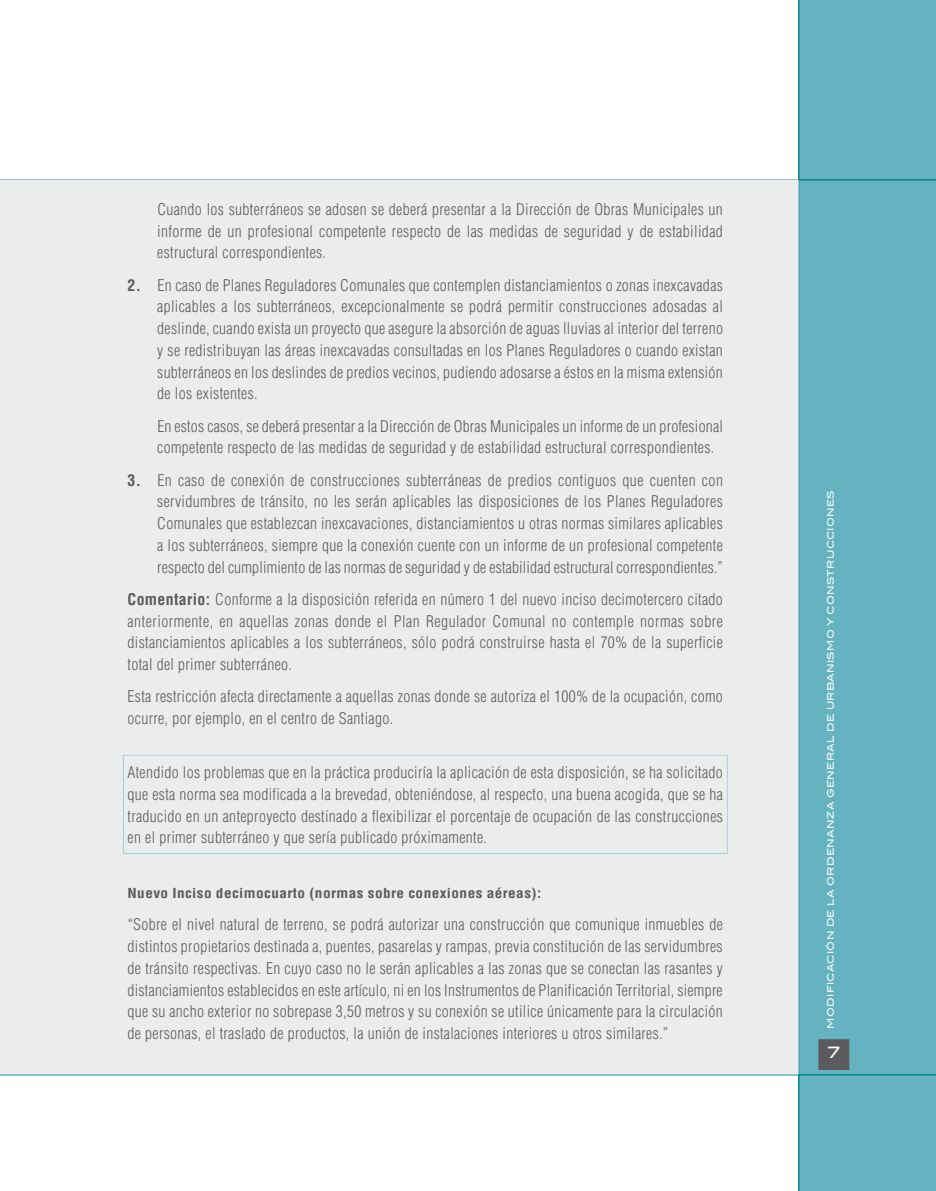
<style>
.page{position:relative;width:936px;height:1191px;background:#fff}
.page>*{position:absolute;margin:0;border:0;box-sizing:border-box;transform-origin:0 0}
.t1{font:300 condensed 15.75px/21.8px "Helvetica";letter-spacing:.02em;color:#5b5b5e;text-align:justify}
.t2{font:500 15.75px "Blair Md ITCTT";color:#fff}
.t3{font:700 condensed 13.5px "Helvetica";letter-spacing:.03em;color:#5b5b5e;scale:1.13 1}
.t4{font:500 9px "Blair Md ITCTT";letter-spacing:.035em;color:#fff}
.s1{font-weight:700}
</style>
<div class="page">
<div style="left:800px;top:0;width:136px;height:1191px;background:#65b3c0"></div>
<div style="left:818px;top:1039px;width:31px;height:31px;background:#5b5b5e;border:1px solid #5b5b5e"></div>
<hr style="left:0;top:179px;width:936px;height:2px;background:#008291">
<hr style="left:0;top:1074px;width:936px;height:2px;background:#008291">
<hr style="left:798px;top:0;width:2px;height:1191px;background:#008291">
<div style="left:0;top:179px;width:799px;height:896px;background:#ebecec"></div>
<div style="left:122px;top:754px;width:607px;height:101px;background:#ebecec"></div>
<p class="t1" style="left:157px;top:200px;width:567px">Cuando los subterráneos se adosen se deberá presentar a la Dirección de Obras Municipales un informe de un profesional competente respecto de las medidas de seguridad y de estabilidad estructural correspondientes.</p>
<p class="t1" style="left:157px;top:275px;width:567px;text-indent:-30px"><span class="s1">2.</span> En caso de Planes Reguladores Comunales que contemplen distanciamientos o zonas inexcavadas aplicables a los subterráneos, excepcionalmente se podrá permitir construcciones adosadas al deslinde, cuando exista un proyecto que asegure la absorción de aguas lluvias al interior del terreno y se redistribuyan las áreas inexcavadas consultadas en los Planes Reguladores o cuando existan subterráneos en los deslindes de predios vecinos, pudiendo adosarse a éstos en la misma extensión de los existentes.</p>
<p class="t1" style="left:157px;top:416px;width:567px">En estos casos, se deberá presentar a la Dirección de Obras Municipales un informe de un profesional competente respecto de las medidas de seguridad y de estabilidad estructural correspondientes.</p>
<p class="t1" style="left:157px;top:470px;width:567px;text-indent:-30px"><span class="s1">3.</span> En caso de conexión de construcciones subterráneas de predios contiguos que cuenten con servidumbres de tránsito, no les serán aplicables las disposiciones de los Planes Reguladores Comunales que establezcan inexcavaciones, distanciamientos u otras normas similares aplicables a los subterráneos, siempre que la conexión cuente con un informe de un profesional competente respecto del cumplimiento de las normas de seguridad y de estabilidad estructural correspondientes.”</p>
<p class="t1" style="left:128px;top:590px;width:597px"><span class="s1">Comentario:</span> Conforme a la disposición referida en número 1 del nuevo inciso decimotercero citado anteriormente, en aquellas zonas donde el Plan Regulador Comunal no contemple normas sobre distanciamientos aplicables a los subterráneos, sólo podrá construirse hasta el 70% de la superficie total del primer subterráneo.</p>
<p class="t1" style="left:128px;top:687px;width:597px">Esta restricción afecta directamente a aquellas zonas donde se autoriza el 100% de la ocupación, como ocurre, por ejemplo, en el centro de Santiago.</p>
<p class="t1" style="left:128px;top:763px;width:597px">Atendido los problemas que en la práctica produciría la aplicación de esta disposición, se ha solicitado que esta norma sea modificada a la brevedad, obteniéndose, al respecto, una buena acogida, que se ha traducido en un anteproyecto destinado a flexibilizar el porcentaje de ocupación de las construcciones en el primer subterráneo y que sería publicado próximamente.</p>
<p class="t3" style="left:128px;top:888px;width:368px">Nuevo Inciso decimocuarto (normas sobre conexiones aéreas):</p>
<p class="t1" style="left:128px;top:915px;width:597px">“Sobre el nivel natural de terreno, se podrá autorizar una construcción que comunique inmuebles de distintos propietarios destinada a, puentes, pasarelas y rampas, previa constitución de las servidumbres de tránsito respectivas. En cuyo caso no le serán aplicables a las zonas que se conectan las rasantes y distanciamientos establecidos en este artículo, ni en los Instrumentos de Planificación Territorial, siempre que su ancho exterior no sobrepase 3,50 metros y su conexión se utilice únicamente para la circulación de personas, el traslado de productos, la unión de instalaciones interiores u otros similares.”</p>
<p class="t4" style="left:825px;top:1029px;width:540px;rotate:-90deg">MODIFICACIÓN DE LA ORDENANZA GENERAL DE URBANISMO Y CONSTRUCCIONES</p>
<p class="t2" style="left:828px;top:1044px;width:14px">7</p>
</div>
